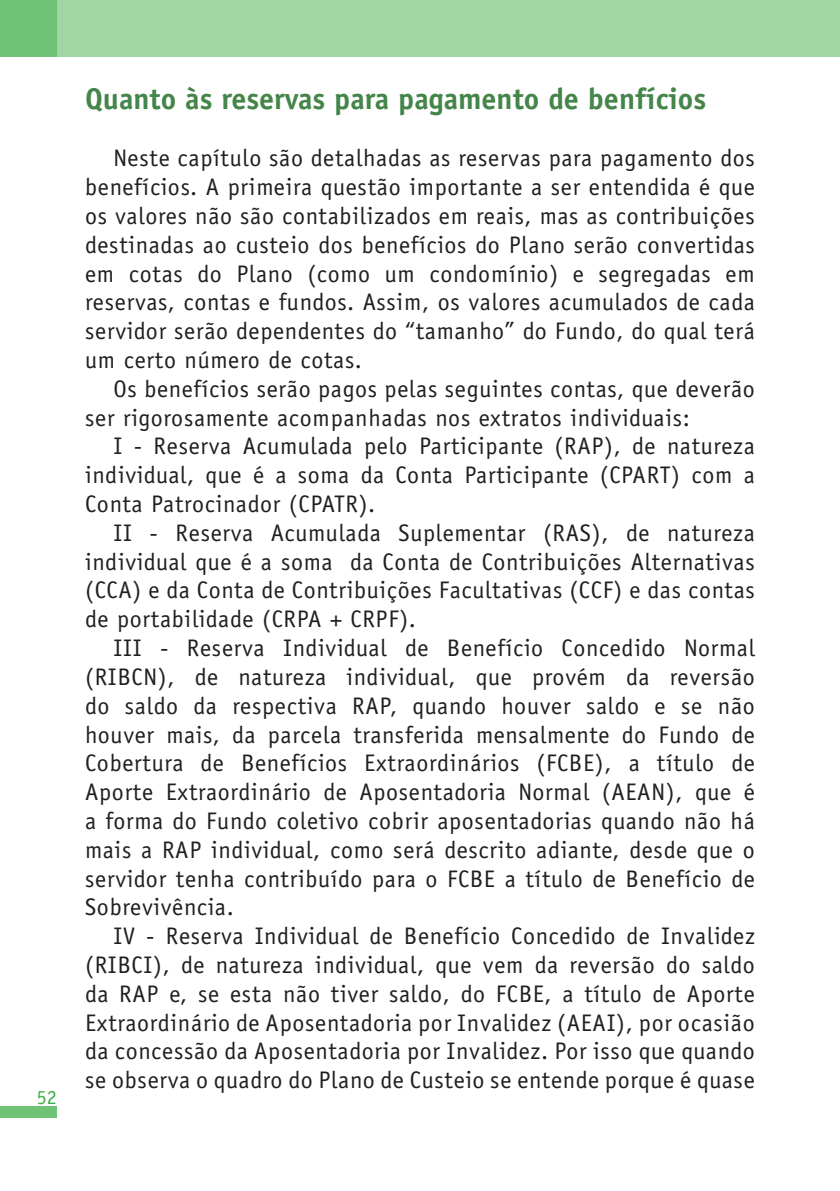
<style>
.page{position:relative;width:840px;height:1191px;background:#fff}
.page>*{position:absolute;margin:0;border:0;box-sizing:border-box;transform-origin:0 0}
.t1{font:700 30px "Officina Sans";color:#448549}
.t2{font:24px "Officina Sans";letter-spacing:.03em;color:#231f20}
.t3{font:20px "Officina Sans";color:#40ae49}
</style>
<div class="page">
<div style="left:0;top:0;width:839px;height:57px;background:#9fd6a4"></div>
<div style="left:0;top:0;width:57px;height:57px;background:#6fc276"></div>
<div style="left:0;top:1106px;width:57px;height:11px;background:#6fc276"></div>
<p class="t3" style="left:37px;top:1085px;width:21px">52</p>
<p class="t1" style="left:85px;top:80px;width:622px">Quanto às reservas para pagamento de benfícios</p>
<p class="t2" style="left:113px;top:144px;width:642px">Neste capítulo são detalhadas as reservas para pagamento dos</p>
<p class="t2" style="left:85px;top:173px;width:671px">benefícios. A primeira questão importante a ser entendida é que</p>
<p class="t2" style="left:85px;top:202px;width:670px">os valores não são contabilizados em reais, mas as contribuições</p>
<p class="t2" style="left:85px;top:230px;width:671px">destinadas ao custeio dos benefícios do Plano serão convertidas</p>
<p class="t2" style="left:85px;top:259px;width:670px">em cotas do Plano (como um condomínio) e segregadas em</p>
<p class="t2" style="left:85px;top:288px;width:670px">reservas, contas e fundos. Assim, os valores acumulados de cada</p>
<p class="t2" style="left:85px;top:317px;width:670px">servidor serão dependentes do “tamanho” do Fundo, do qual terá</p>
<p class="t2" style="left:85px;top:346px;width:278px">um certo número de cotas.</p>
<p class="t2" style="left:113px;top:374px;width:642px">Os benefícios serão pagos pelas seguintes contas, que deverão</p>
<p class="t2" style="left:85px;top:403px;width:606px">ser rigorosamente acompanhadas nos extratos individuais:</p>
<p class="t2" style="left:113px;top:432px;width:642px">I - Reserva Acumulada pelo Participante (RAP), de natureza</p>
<p class="t2" style="left:85px;top:461px;width:671px">individual, que é a soma da Conta Participante (CPART) com a</p>
<p class="t2" style="left:85px;top:490px;width:291px">Conta Patrocinador (CPATR).</p>
<p class="t2" style="left:113px;top:518px;width:642px">II - Reserva Acumulada Suplementar (RAS), de natureza</p>
<p class="t2" style="left:85px;top:547px;width:670px">individual que é a soma da Conta de Contribuições Alternativas</p>
<p class="t2" style="left:85px;top:576px;width:670px">(CCA) e da Conta de Contribuições Facultativas (CCF) e das contas</p>
<p class="t2" style="left:85px;top:605px;width:332px">de portabilidade (CRPA + CRPF).</p>
<p class="t2" style="left:113px;top:634px;width:642px">III - Reserva Individual de Benefício Concedido Normal</p>
<p class="t2" style="left:85px;top:662px;width:670px">(RIBCN), de natureza individual, que provém da reversão</p>
<p class="t2" style="left:85px;top:691px;width:671px">do saldo da respectiva RAP, quando houver saldo e se não</p>
<p class="t2" style="left:85px;top:720px;width:670px">houver mais, da parcela transferida mensalmente do Fundo de</p>
<p class="t2" style="left:85px;top:749px;width:670px">Cobertura de Benefícios Extraordinários (FCBE), a título de</p>
<p class="t2" style="left:85px;top:778px;width:671px">Aporte Extraordinário de Aposentadoria Normal (AEAN), que é</p>
<p class="t2" style="left:85px;top:806px;width:670px">a forma do Fundo coletivo cobrir aposentadorias quando não há</p>
<p class="t2" style="left:85px;top:835px;width:671px">mais a RAP individual, como será descrito adiante, desde que o</p>
<p class="t2" style="left:85px;top:864px;width:670px">servidor tenha contribuído para o FCBE a título de Benefício de</p>
<p class="t2" style="left:85px;top:893px;width:150px">Sobrevivência.</p>
<p class="t2" style="left:113px;top:922px;width:642px">IV - Reserva Individual de Benefício Concedido de Invalidez</p>
<p class="t2" style="left:85px;top:950px;width:670px">(RIBCI), de natureza individual, que vem da reversão do saldo</p>
<p class="t2" style="left:85px;top:979px;width:671px">da RAP e, se esta não tiver saldo, do FCBE, a título de Aporte</p>
<p class="t2" style="left:85px;top:1008px;width:670px">Extraordinário de Aposentadoria por Invalidez (AEAI), por ocasião</p>
<p class="t2" style="left:85px;top:1037px;width:670px">da concessão da Aposentadoria por Invalidez. Por isso que quando</p>
<p class="t2" style="left:85px;top:1066px;width:670px">se observa o quadro do Plano de Custeio se entende porque é quase</p>
</div>
